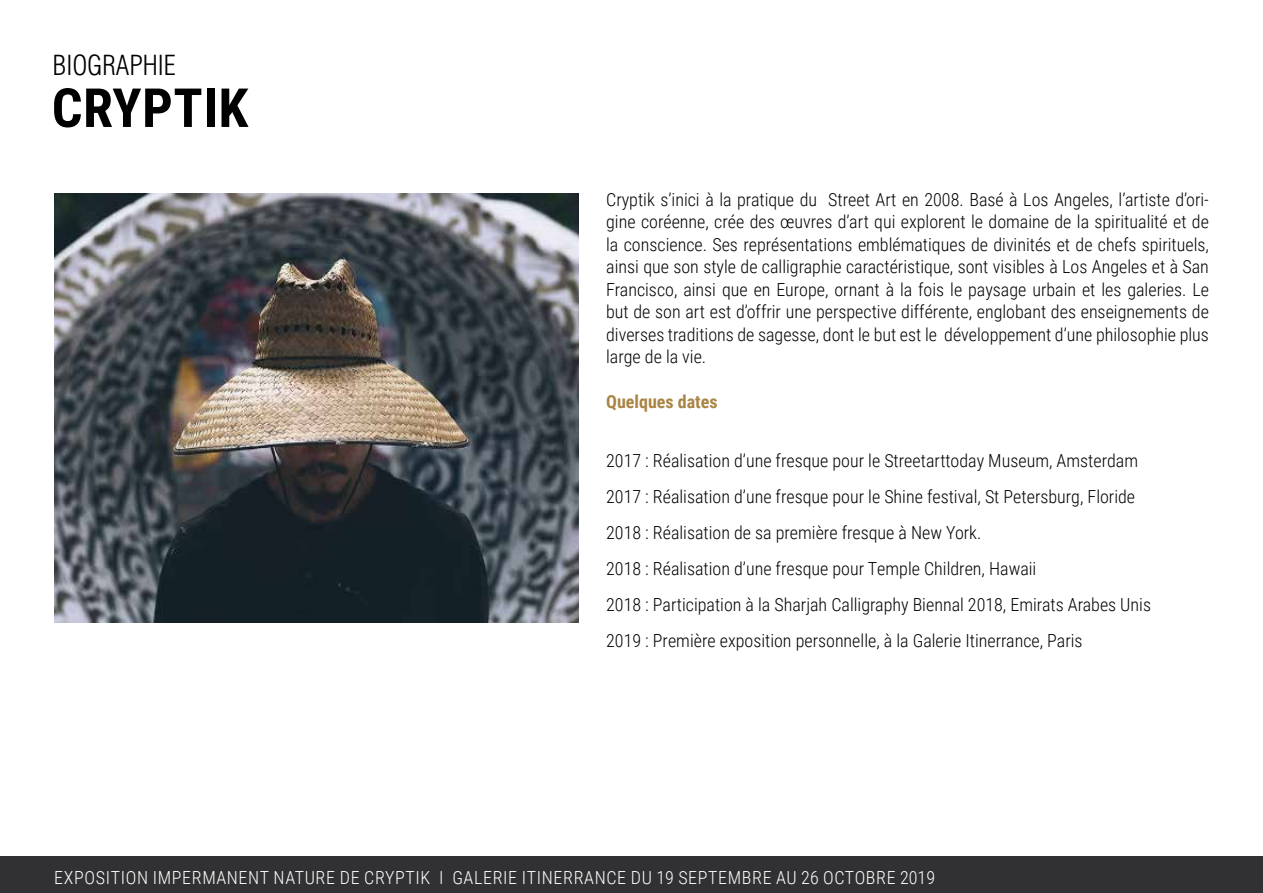
<style>
.page{position:relative;width:1263px;height:893px;background:#fff}
.page>*{position:absolute;margin:0;border:0;box-sizing:border-box;transform-origin:0 0}
.t1{font:700 54px "Roboto Condensed";letter-spacing:.01em;color:#000}
.t2{font:300 condensed 27px "Helvetica";color:#000}
.t3{font:300 18px/22.5px "Roboto Condensed";color:#000;text-align:justify}
.t4{font:300 18px "Roboto Condensed";letter-spacing:.035em;color:#fff}
.t5{font:700 18px "Roboto Condensed";color:#a98545}
</style>
<div class="page">
<div style="left:0;top:857px;width:1263px;height:36px;background:#313133"></div>
<img style="left:54px;top:193px;width:524px;height:430px">
<h2 class="t2" style="left:53px;top:48px;width:125px">BIOGRAPHIE</h2>
<h1 class="t1" style="left:52px;top:70px;width:198px">CRYPTIK</h1>
<p class="t3" style="left:606px;top:188px;width:604px">Cryptik s’inici à la pratique du Street Art en 2008. Basé à Los Angeles, l’artiste d’ori&shy;gine coréenne, crée des œuvres d’art qui explorent le domaine de la spiritualité et de la conscience. Ses représentations emblématiques de divinités et de chefs spirituels, ainsi que son style de calligraphie caractéristique, sont visibles à Los Angeles et à San Francisco, ainsi que en Europe, ornant à la fois le paysage urbain et les galeries. Le but de son art est d’offrir une perspective différente, englobant des enseignements de diverses traditions de sagesse, dont le but est le développement d’une philosophie plus large de la vie.</p>
<p class="t5" style="left:606px;top:389px;width:113px">Quelques dates</p>
<p class="t3" style="left:606px;top:442px;width:546px;line-height:36px;text-align:left">2017 : Réalisation d’une fresque pour le Streetarttoday Museum, Amsterdam 2017 : Réalisation d’une fresque pour le Shine festival, St Petersburg, Floride 2018 : Réalisation de sa première fresque à New York.<br>2018 : Réalisation d’une fresque pour Temple Children, Hawaii<br>2018 : Participation à la Sharjah Calligraphy Biennal 2018, Emirats Arabes Unis 2019 : Première exposition personnelle, à la Galerie Itinerrance, Paris</p>
<p class="t4" style="left:54px;top:865px;width:882px">EXPOSITION IMPERMANENT NATURE DE CRYPTIK I GALERIE ITINERRANCE DU 19 SEPTEMBRE AU 26 OCTOBRE 2019</p>
</div>
